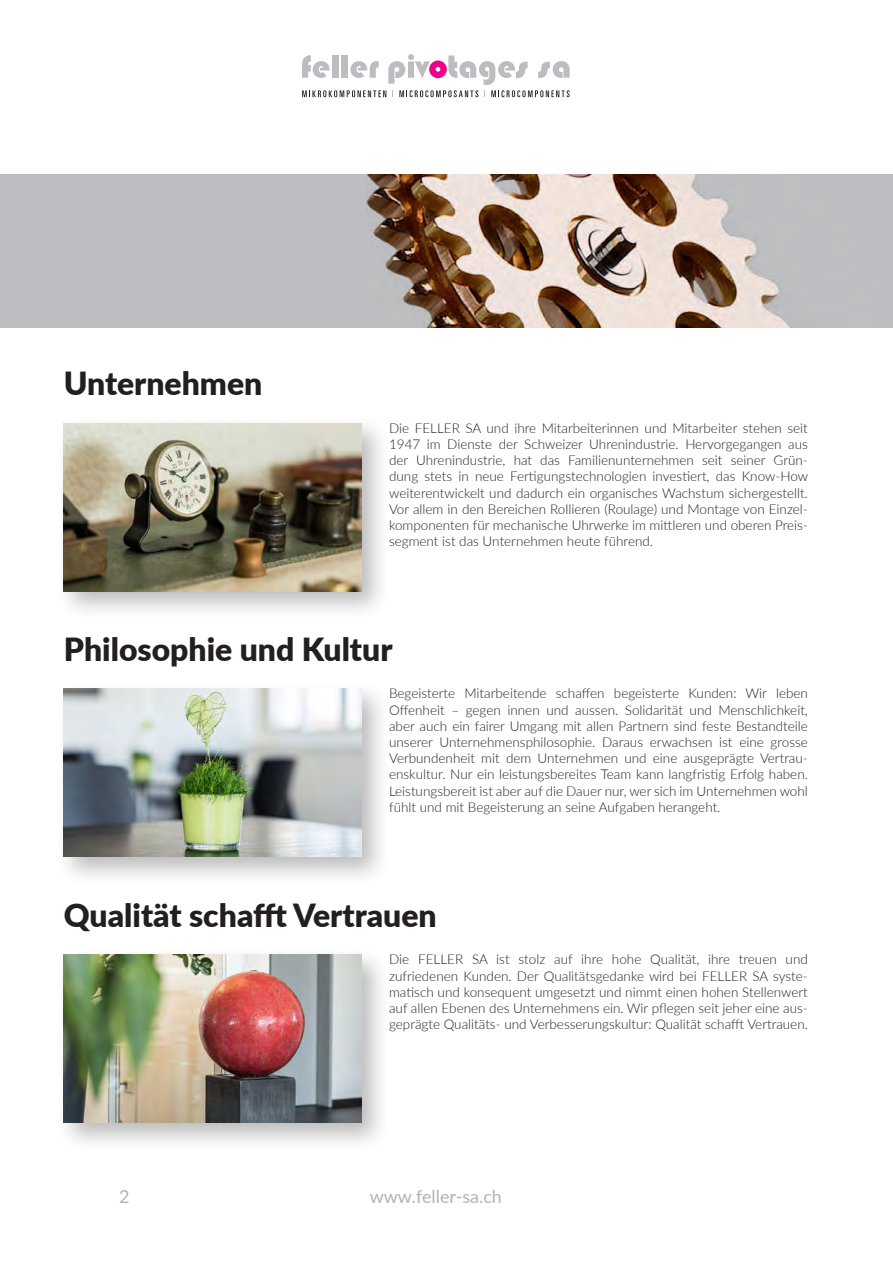
<style>
.page{position:relative;width:893px;height:1263px;background:#fff}
.page>*{position:absolute;margin:0;border:0;box-sizing:border-box;transform-origin:0 0}
.t1{font:900 31.8px "Lato";color:#231f20}
.t2{font:18px "Lato";color:#b2b3b7}
.t3{font:300 13.5px/16.2px "Lato";color:#231f20;text-align:justify}
</style>
<div class="page">
<svg style="left:302px;top:54px;width:268px;height:43px"></svg>
<div style="left:56px;top:946px;width:334px;height:206px;background:#231f20;opacity:.3"></div>
<img style="left:64px;top:955px;width:297px;height:167px">
<div style="left:56px;top:681px;width:334px;height:205px;background:#231f20;opacity:.3"></div>
<img style="left:64px;top:689px;width:297px;height:168px">
<div style="left:56px;top:415px;width:334px;height:205px;background:#231f20;opacity:.3"></div>
<img style="left:64px;top:423px;width:297px;height:168px">
<img style="left:0;top:174px;width:893px;height:153px">
<h1 class="t1" style="left:64px;top:359px;width:200px">Unternehmen</h1>
<p class="t3" style="left:389px;top:419px;width:421px">Die FELLER SA und ihre Mitarbeiterinnen und Mitarbeiter stehen seit 1947 im Dienste der Schweizer Uhrenindustrie. Hervorgegangen aus der Uhrenindustrie, hat das Familienunternehmen seit seiner Grün&shy;dung stets in neue Fertigungstechnologien investiert, das Know-How weiterentwickelt und dadurch ein organisches Wachstum sichergestellt.<br>Vor allem in den Bereichen Rollieren (Roulage) und Montage von Einzel&shy;komponenten für mechanische Uhrwerke im mittleren und oberen Preis&shy;segment ist das Unternehmen heute führend.</p>
<h1 class="t1" style="left:64px;top:625px;width:330px">Philosophie und Kultur</h1>
<p class="t3" style="left:389px;top:685px;width:420px">Begeisterte Mitarbeitende schaffen begeisterte Kunden: Wir leben Offenheit – gegen innen und aussen. Solidarität und Menschlichkeit, aber auch ein fairer Umgang mit allen Partnern sind feste Bestandteile unserer Unternehmensphilosophie. Daraus erwachsen ist eine grosse Verbundenheit mit dem Unternehmen und eine ausgeprägte Vertrau&shy;enskultur. Nur ein leistungsbereites Team kann langfristig Erfolg haben.<br>Leistungsbereit ist aber auf die Dauer nur, wer sich im Unternehmen wohl fühlt und mit Begeisterung an seine Aufgaben herangeht.</p>
<h1 class="t1" style="left:64px;top:891px;width:374px">Qualität schafft Vertrauen</h1>
<p class="t3" style="left:389px;top:951px;width:420px">Die FELLER SA ist stolz auf ihre hohe Qualität, ihre treuen und zufriedenen Kunden. Der Qualitätsgedanke wird bei FELLER SA syste&shy;matisch und konsequent umgesetzt und nimmt einen hohen Stellenwert auf allen Ebenen des Unternehmens ein. Wir pflegen seit jeher eine aus&shy;geprägte Qualitäts- und Verbesserungskultur: Qualität schafft Vertrauen.</p>
<h2 class="t2" style="left:119px;top:1184px;width:12px">2</h2>
<h2 class="t2" style="left:370px;top:1184px;width:134px">www.feller-sa.ch</h2>
</div>
